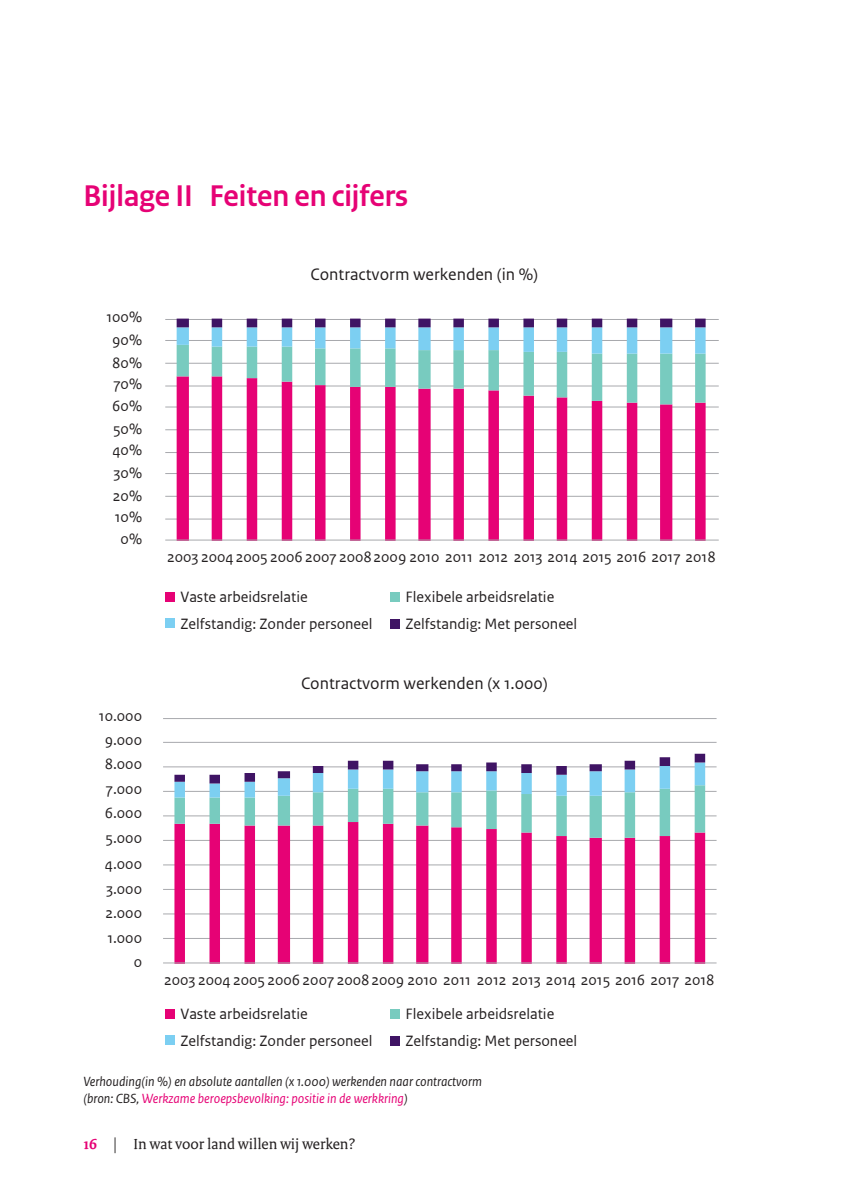
<style>
.page{position:relative;width:842px;height:1189px;background:#fff}
.page>*{position:absolute;margin:0;border:0;box-sizing:border-box;transform-origin:0 0}
.t1{font:700 31.5px "Rijksoverheid Sans Heading";color:#e60275}
.t2{font:17.5px "Rijksoverheid Sans Text";color:#231f20}
.t3{font:15.75px "Rijksoverheid Sans Text TT";color:#231f20}
.t4{font:15.75px "Rijksoverheid Serif";color:#231f20}
.t5{font:italic 14px/17.5px "Rijksoverheid Sans Text";color:#231f20}
.s1{color:#e60275}
.s2{font-weight:700;color:#e60275}
</style>
<div class="page">
<div style="left:165px;top:1009px;width:10px;height:10px;background:#e60275"></div>
<div style="left:390px;top:1009px;width:10px;height:10px;background:#78cbbf"></div>
<div style="left:165px;top:1034px;width:10px;height:10px;background:#7ccff2"></div>
<div style="left:390px;top:1035px;width:10px;height:10px;background:#3f1464"></div>
<hr style="left:163px;top:938px;width:553px;height:1px;background:#a8a9ad">
<hr style="left:163px;top:913px;width:553px;height:1px;background:#a8a9ad">
<hr style="left:163px;top:889px;width:553px;height:1px;background:#a8a9ad">
<hr style="left:163px;top:864px;width:553px;height:1px;background:#a8a9ad">
<hr style="left:163px;top:840px;width:553px;height:1px;background:#a8a9ad">
<hr style="left:163px;top:815px;width:553px;height:1px;background:#a8a9ad">
<hr style="left:163px;top:791px;width:553px;height:1px;background:#a8a9ad">
<hr style="left:163px;top:766px;width:553px;height:1px;background:#a8a9ad">
<hr style="left:163px;top:718px;width:553px;height:1px;background:#a8a9ad">
<hr style="left:163px;top:742px;width:553px;height:1px;background:#a8a9ad">
<svg style="left:174px;top:837px;width:531px;height:125px"></svg>
<svg style="left:174px;top:753px;width:531px;height:84px"></svg>
<hr style="left:163px;top:962px;width:553px;height:1px;background:#a8a9ad">
<div style="left:165px;top:592px;width:10px;height:10px;background:#e60275"></div>
<div style="left:390px;top:592px;width:10px;height:10px;background:#78cbbf"></div>
<div style="left:165px;top:618px;width:10px;height:9px;background:#7ccff2"></div>
<div style="left:390px;top:618px;width:10px;height:10px;background:#3f1464"></div>
<hr style="left:165px;top:518px;width:553px;height:1px;background:#a8a9ad">
<hr style="left:165px;top:496px;width:553px;height:1px;background:#a8a9ad">
<hr style="left:165px;top:473px;width:553px;height:1px;background:#a8a9ad">
<hr style="left:165px;top:452px;width:553px;height:1px;background:#a8a9ad">
<hr style="left:165px;top:429px;width:553px;height:1px;background:#a8a9ad">
<hr style="left:165px;top:406px;width:553px;height:1px;background:#a8a9ad">
<hr style="left:165px;top:385px;width:553px;height:1px;background:#a8a9ad">
<hr style="left:165px;top:363px;width:553px;height:1px;background:#a8a9ad">
<hr style="left:165px;top:340px;width:553px;height:1px;background:#a8a9ad">
<hr style="left:165px;top:319px;width:553px;height:1px;background:#a8a9ad">
<svg style="left:176px;top:404px;width:529px;height:137px"></svg>
<svg style="left:176px;top:318px;width:529px;height:86px"></svg>
<hr style="left:165px;top:539px;width:553px;height:1px;background:#a8a9ad">
<h1 class="t1" style="left:83px;top:178px;width:326px">Bijlage II Feiten en cijfers</h1>
<p class="t3" style="left:106px;top:308px;width:37px">100%</p>
<p class="t3" style="left:112px;top:331px;width:31px">90%</p>
<p class="t3" style="left:112px;top:353px;width:31px">80%</p>
<p class="t3" style="left:113px;top:374px;width:30px">70%</p>
<p class="t3" style="left:112px;top:397px;width:31px">60%</p>
<p class="t3" style="left:113px;top:420px;width:31px">50%</p>
<p class="t3" style="left:112px;top:441px;width:31px">40%</p>
<p class="t3" style="left:114px;top:464px;width:30px">30%</p>
<p class="t3" style="left:113px;top:486px;width:31px">20%</p>
<p class="t3" style="left:115px;top:507px;width:29px">10%</p>
<p class="t3" style="left:121px;top:530px;width:23px">0%</p>
<p class="t3" style="left:99px;top:706px;width:45px">10.000</p>
<p class="t3" style="left:105px;top:730px;width:39px">9.000</p>
<p class="t3" style="left:105px;top:755px;width:39px">8.000</p>
<p class="t3" style="left:106px;top:779px;width:38px">7.000</p>
<p class="t3" style="left:105px;top:804px;width:39px">6.000</p>
<p class="t3" style="left:105px;top:828px;width:38px">5.000</p>
<p class="t3" style="left:105px;top:855px;width:39px">4.000</p>
<p class="t3" style="left:106px;top:879px;width:37px">3.000</p>
<p class="t3" style="left:105px;top:904px;width:38px">2.000</p>
<p class="t3" style="left:107px;top:928px;width:36px">1.000</p>
<p class="t3" style="left:134px;top:953px;width:10px">0</p>
<p class="t2" style="left:310px;top:264px;width:229px">Contractvorm werkenden (in %)</p>
<p class="t3" style="left:167px;top:548px;width:550px">2003 2004 2005 2006 2007 20082009 2010 2011 2012 2013 2014 2015 2016 2017 2018</p>
<p class="t3" style="left:180px;top:588px;width:129px">Vaste arbeidsrelatie</p>
<p class="t3" style="left:405px;top:588px;width:150px">Flexibele arbeidsrelatie</p>
<p class="t3" style="left:180px;top:614px;width:194px">Zelfstandig: Zonder personeel</p>
<p class="t3" style="left:405px;top:614px;width:173px">Zelfstandig: Met personeel</p>
<p class="t2" style="left:301px;top:673px;width:248px">Contractvorm werkenden (x 1.000)</p>
<p class="t3" style="left:164px;top:970px;width:551px">2003 2004 2005 2006 2007 20082009 2010 2011 2012 2013 2014 2015 2016 2017 2018</p>
<p class="t3" style="left:180px;top:1005px;width:129px">Vaste arbeidsrelatie</p>
<p class="t3" style="left:405px;top:1005px;width:150px">Flexibele arbeidsrelatie</p>
<p class="t3" style="left:180px;top:1031px;width:194px">Zelfstandig: Zonder personeel</p>
<p class="t3" style="left:405px;top:1031px;width:173px">Zelfstandig: Met personeel</p>
<p class="t5" style="left:83px;top:1073px;width:400px">Verhouding(in %) en absolute aantallen (x 1.000) werkenden naar contractvorm (bron: CBS, <span class="s1">Werkzame beroepsbevolking: positie in de werkkring</span>)</p>
<p class="t4" style="left:83px;top:1134px;width:273px"><span class="s2">16</span> | In wat voor land willen wij werken?</p>
</div>
